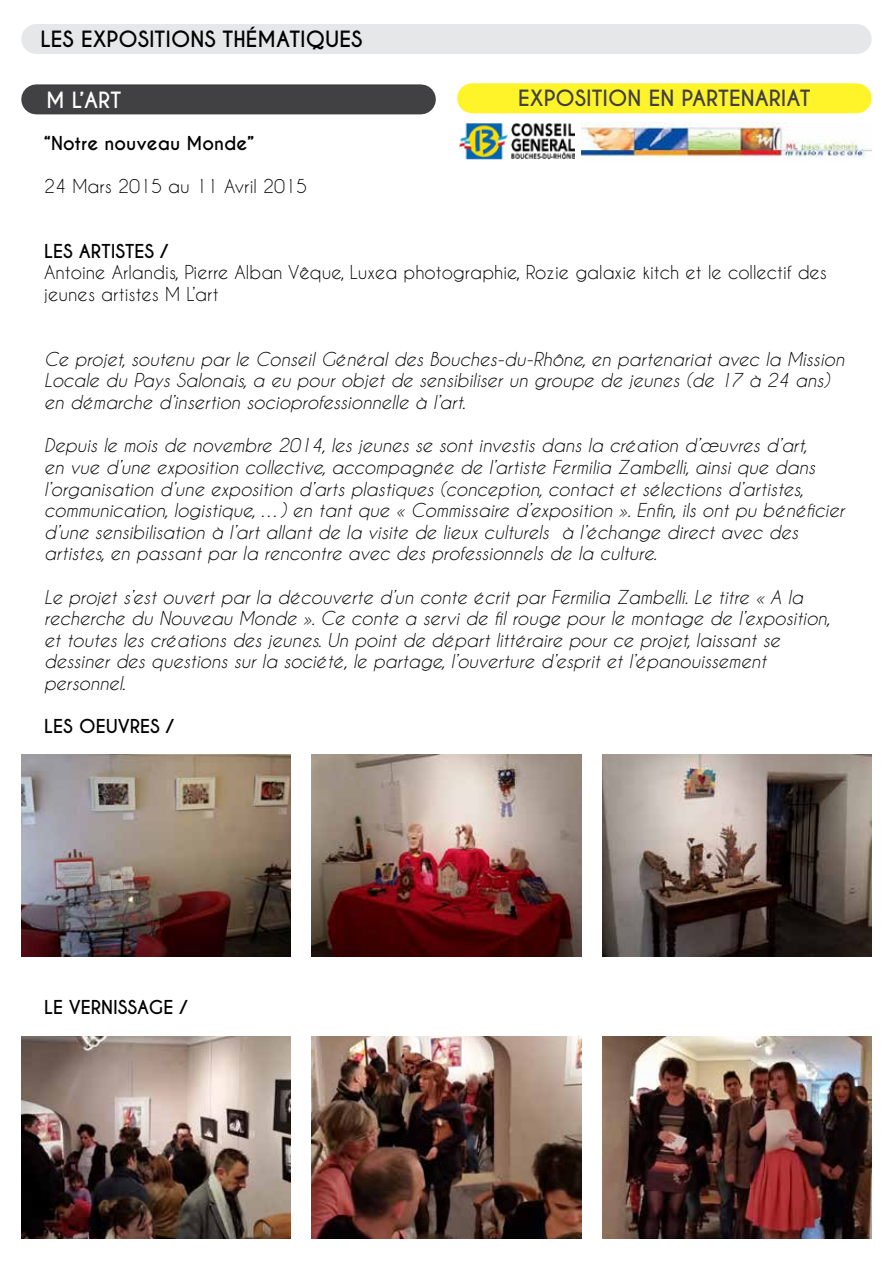
<style>
.page{position:relative;width:893px;height:1263px;background:#fff}
.page>*{position:absolute;margin:0;border:0;box-sizing:border-box;transform-origin:0 0}
.t1{font:700 21px "Caviar Dreams";color:#000}
.t2{font:700 21px "Caviar Dreams";color:#414042}
.t3{font:700 21px "Caviar Dreams";color:#fff}
.t4{font:italic 18px/21.6px "Caviar Dreams";color:#000}
.t5{font:18px/21.6px "Caviar Dreams";color:#000}
.t6{font:700 18px "Caviar Dreams";color:#000}
</style>
<div class="page">
<div style="left:36px;top:84px;width:385px;height:30px;background:#414042"></div>
<div style="left:36px;top:24px;width:821px;height:30px;background:#e6e7e8"></div>
<div style="left:472px;top:83px;width:385px;height:30px;background:#fff32a"></div>
<img style="left:581px;top:122px;width:291px;height:35px">
<img style="left:459px;top:123px;width:115px;height:37px">
<img style="left:312px;top:1037px;width:269px;height:202px">
<img style="left:602px;top:1037px;width:270px;height:202px">
<img style="left:21px;top:1037px;width:270px;height:202px">
<img style="left:21px;top:754px;width:270px;height:202px">
<img style="left:312px;top:754px;width:269px;height:202px">
<img style="left:602px;top:754px;width:270px;height:202px">
<p class="t1" style="left:40px;top:27px;width:323px">LES EXPOSITIONS THÉMATIQUES</p>
<p class="t3" style="left:46px;top:87px;width:77px">M L’ART</p>
<p class="t2" style="left:518px;top:86px;width:177px">EXPOSITION EN PARTENA</p>
<p class="t2" style="left:769px;top:86px;width:43px">RIAT</p>
<p class="t6" style="left:44px;top:132px;width:211px">“NOTRE NOUVEAU MONDE”</p>
<p class="t5" style="left:44px;top:175px;width:264px">24 Mars 2015 au 11 Avril 2015</p>
<p class="t6" style="left:44px;top:240px;width:125px">LES ARTISTES /</p>
<p class="t5" style="left:44px;top:261px;width:784px">Antoine Arlandis, Pierre Alban Vêque, Luxea photographie, Rozie galaxie kitch et le collectif des jeunes artistes M L’art</p>
<p class="t4" style="left:44px;top:348px;width:802px">Ce projet, soutenu par le Conseil Général des Bouches-du-Rhône, en partenariat avec la Mission<br>Locale du Pays Salonais, a eu pour objet de sensibiliser un groupe de jeunes (de 17 à 24 ans) en démarche d’insertion socioprofessionnelle à l’art.</p>
<p class="t4" style="left:44px;top:435px;width:802px">Depuis le mois de novembre 2014, les jeunes se sont investis dans la création d’œuvres d’art,<br>en vue d’une exposition collective, accompagnée de l’artiste Fermilia Zambelli, ainsi que dans l’organisation d’une exposition d’arts plastiques (conception, contact et sélections d’artistes, communication, logistique, …) en tant que « Commissaire d’exposition ». Enfin, ils ont pu bénéficier d’une sensibilisation à l’art allant de la visite de lieux culturels à l’échange direct avec des artistes, en passant par la rencontre avec des professionnels de la culture.</p>
<p class="t4" style="left:44px;top:586px;width:787px">Le projet s’est ouvert par la découverte d’un conte écrit par Fermilia Zambelli. Le titre « A la recherche du Nouveau Monde ». Ce conte a servi de fil rouge pour le montage de l’exposition, et toutes les créations des jeunes. Un point de départ littéraire pour ce projet, laissant se dessiner des questions sur la société, le partage, l’ouverture d’esprit et l’épanouissement personnel.</p>
<p class="t6" style="left:44px;top:715px;width:10px">LES</p>
<p class="t6" style="left:79px;top:715px;width:14px">OEU</p>
<p class="t6" style="left:118px;top:715px;width:23px">VRES</p>
<p class="t6" style="left:166px;top:715px;width:9px">/</p>
<p class="t6" style="left:44px;top:996px;width:48px">LE VERNISSAGE</p>
<p class="t6" style="left:180px;top:996px;width:9px">/</p>
</div>
